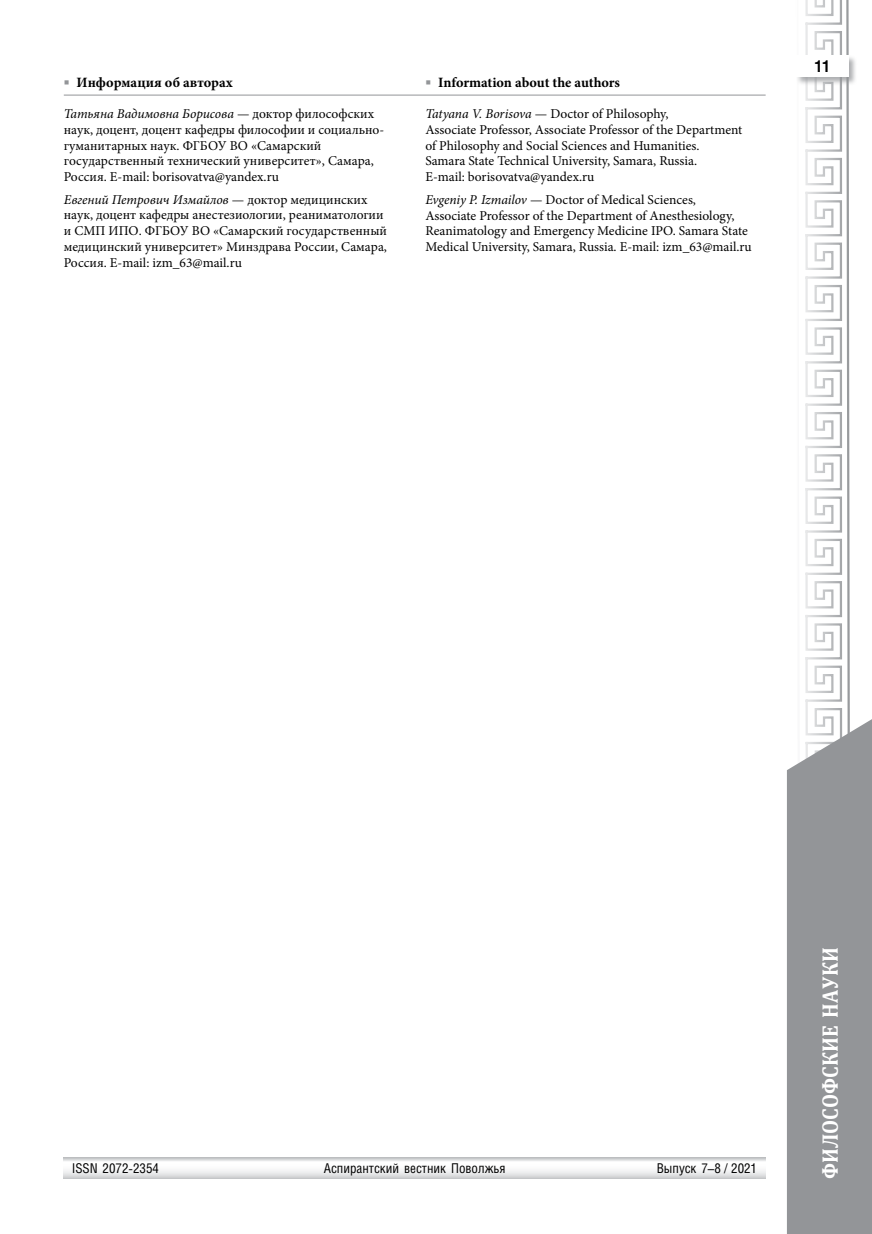
<style>
.page{position:relative;width:872px;height:1234px;background:#fff}
.page>*{position:absolute;margin:0;border:0;box-sizing:border-box;transform-origin:0 0}
.t1{font:700 22.5px "Cambria";letter-spacing:.005em;color:#fff;scale:.9 1}
.t2{font:700 16.5px "Helios Cond C";color:#000}
.t3{font:700 14.25px "Minion Pro";color:#000}
.t4{font:13.5px/15.8px "Minion Pro";color:#000}
.t5{font:13.5px "Helios Cond C";color:#000}
.s1{font-weight:400;color:#939598}
.s2{color:#939598}
.s3{font-style:italic}
</style>
<div class="page">
<svg style="left:805px;top:0;width:45px;height:706px"></svg>
<svg style="left:64px;top:1157px;width:701px;height:21px"></svg>
<div style="left:796px;top:55px;width:61px;height:30px;background:#939598;opacity:.75"></div>
<div style="left:796px;top:55px;width:52px;height:22px;background:#fff"></div>
<svg style="left:787px;top:706px;width:85px;height:527px;background:#9a9c9e"></svg>
<hr style="left:64px;top:95px;width:701px;height:1px;background:#939598">
<p class="t3" style="left:64px;top:72px;width:170px"><span class="s1">■</span> Информация об авторах</p>
<p class="t3" style="left:425px;top:72px;width:196px"><span class="s2">■</span> Information about the authors</p>
<p class="t4" style="left:64px;top:106px;width:322px"><span class="s3">Татьяна Вадимовна Борисова</span> — доктор философских наук, доцент, доцент кафедры философии и социально&shy;гуманитарных наук. ФГБОУ ВО «Самарский государственный технический университет», Самара, Россия. E-mail: borisovatva@yandex.ru</p>
<p class="t4" style="left:425px;top:106px;width:318px"><span class="s3">Tatyana V. Borisova</span> — Doctor of Philosophy,<br>Associate Professor, Associate Professor of the Department of Philosophy and Social Sciences and Humanities.<br>Samara State Technical University, Samara, Russia.<br>E-mail: borisovatva@yandex.ru</p>
<p class="t4" style="left:64px;top:191px;width:325px"><span class="s3">Евгений Петрович Измайлов</span> — доктор медицинских наук, доцент кафедры анестезиологии, реаниматологии и СМП ИПО. ФГБОУ ВО «Самарский государственный медицинский университет» Минздрава России, Самара, Россия. E-mail: izm_63@mail.ru</p>
<p class="t4" style="left:425px;top:191px;width:328px"><span class="s3">Evgeniy P. Izmailov</span> — Doctor of Medical Sciences,<br>Associate Professor of the Department of Anesthesiology, Reanimatology and Emergency Medicine IPO. Samara State Medical University, Samara, Russia. E-mail: izm_63@mail.ru</p>
<p class="t2" style="left:814px;top:56px;width:17px">11</p>
<p class="t5" style="left:72px;top:1159px;width:88px">ISSN 2072-2354</p>
<p class="t5" style="left:324px;top:1159px;width:183px">Аспирантский вестник Поволжья</p>
<p class="t5" style="left:657px;top:1159px;width:102px">Выпуск 7–8 / 2021</p>
<h1 class="t1" style="left:814px;top:1178px;width:259px;rotate:-90deg">ФИЛОСОФСКИЕ НАУКИ</h1>
</div>
